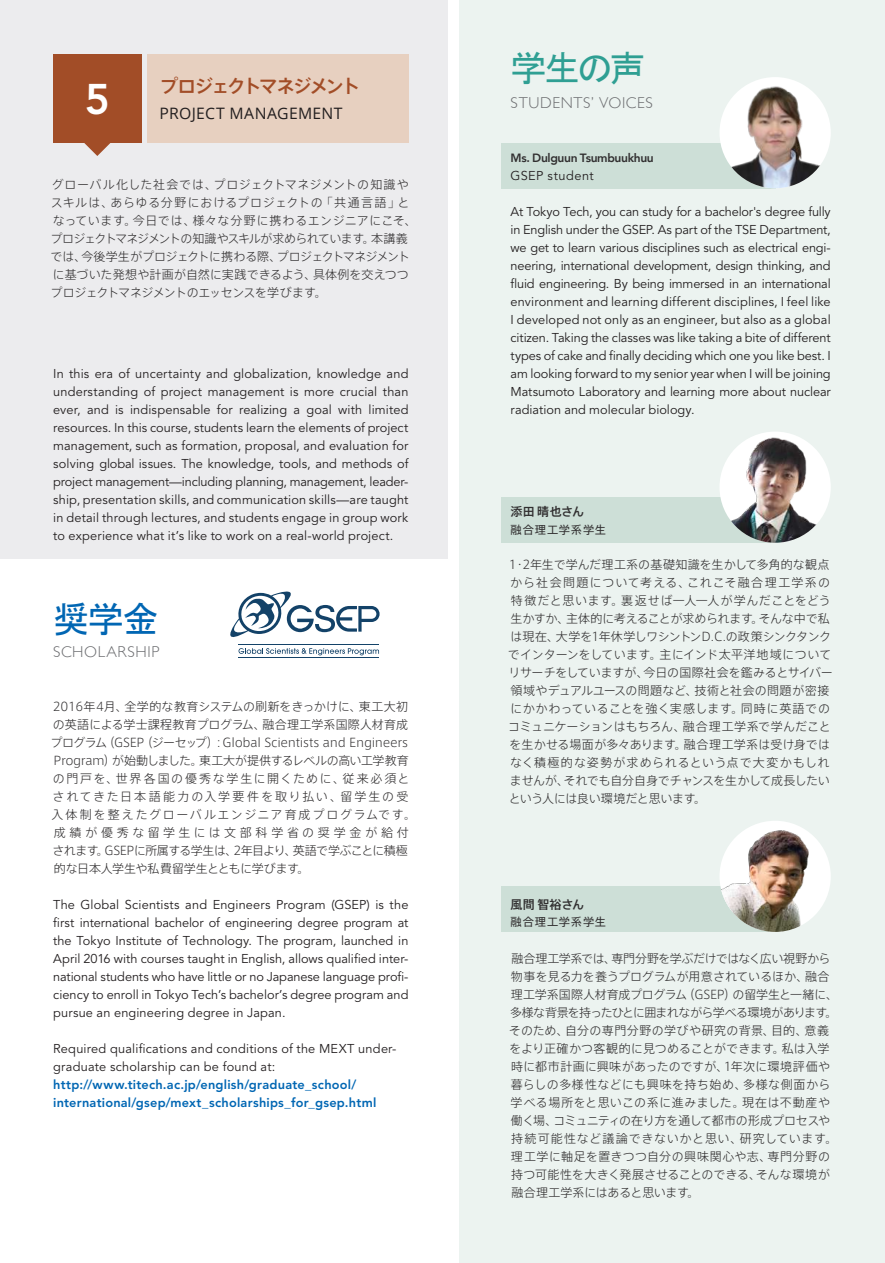
<style>
.page{position:relative;width:885px;height:1263px;background:#fff}
.page>*{position:absolute;margin:0;border:0;box-sizing:border-box;transform-origin:0 0}
.t1{font:800 42.6px "Avenir LT Std";color:#fff}
.t2{font:36px "MS Gothic";color:#2f9f93}
.t3{font:36px "MS Gothic";color:#0166b3}
.t4{font:500 18.75px "Axis Std";letter-spacing:-.125em;color:#a24d27}
.t5{font:300 15.75px "Gill Sans";letter-spacing:.04em;color:#6c6d70}
.t6{font:15.75px "Open Sans";letter-spacing:.02em;color:#231f20}
.t7{font:12.75px/18px "Avenir LT Std";letter-spacing:.01em;color:#231f20;text-align:justify}
.t8{font:800 12.75px/18px "Avenir LT Std";letter-spacing:.02em;color:#0166b3}
.t9{font:12.75px "Avenir LT Std";letter-spacing:.04em;color:#231f20}
.t10{font:300 12px/18px "Axis Std";letter-spacing:.005em;color:#312f30}
.t11{font:800 12px "Avenir";letter-spacing:-.03em;color:#312f30}
.t12{font:500 12px "Axis Std";color:#312f30}
.t13{font:11.25px "Axis Std";letter-spacing:.075em;color:#312f30}
</style>
<div class="page">
<div style="left:0;top:0;width:447px;height:558px;background:#ececee"></div>
<svg style="left:84px;top:142px;width:27px;height:14px"></svg>
<div style="left:53px;top:54px;width:88px;height:88px;background:#a24d27"></div>
<div style="left:147px;top:54px;width:261px;height:88px;background:#e7d0c0"></div>
<div style="left:459px;top:0;width:425px;height:1263px;background:#ecf3f0"></div>
<hr style="left:239px;top:657px;width:140px;height:1px;background:#134268">
<svg style="left:230px;top:591px;width:149px;height:64px"></svg>
<div style="left:501px;top:887px;width:274px;height:45px;background:#cddfd7"></div>
<img style="left:719px;top:821px;width:111px;height:111px;border-radius:56px">
<div style="left:501px;top:498px;width:274px;height:45px;background:#cddfd7"></div>
<img style="left:719px;top:432px;width:111px;height:111px;border-radius:56px">
<div style="left:501px;top:143px;width:274px;height:45px;background:#cddfd7"></div>
<img style="left:720px;top:83px;width:110px;height:105px">
<h1 class="t1" style="left:85px;top:74px;width:27px">5</h1>
<h3 class="t4" style="left:159px;top:71px;width:202px">プロジェクトマネジメント</h3>
<p class="t6" style="left:159px;top:103px;width:184px">PROJECT MANAGEMENT</p>
<p class="t10" style="left:50px;top:175px;width:368px">グローバル化した社会では、プロジェクトマネジメントの知識やスキルは、あらゆる分野におけるプロジェクトの「共通言語」となっています。今日では、様々な分野に携わるエンジニアにこそ、プロジェクトマネジメントの知識やスキルが求められています。本講義では、今後学生がプロジェクトに携わる際、プロジェクトマネジメントに基づいた発想や計画が自然に実践できるよう、具体例を交えつつプロジェクトマネジメントのエッセンスを学びます。</p>
<p class="t7" style="left:53px;top:365px;width:357px">In this era of uncertainty and globalization, knowledge and understanding of project management is more crucial than ever, and is indispensable for realizing a goal with limited resources. In this course, students learn the elements of project management, such as formation, proposal, and evaluation for solving global issues. The knowledge, tools, and methods of project management—including planning, management, leader&shy;ship, presentation skills, and communication skills—are taught in detail through lectures, and students engage in group work to experience what it’s like to work on a real-world project.</p>
<h2 class="t3" style="left:53px;top:601px;width:107px">奨学金</h2>
<p class="t5" style="left:53px;top:639px;width:108px">SCHOLARSHIP</p>
<p class="t10" style="left:50px;top:697px;width:367px">2016年4月、全学的な教育システムの刷新をきっかけに、東工大初の英語による学士課程教育プログラム、融合理工学系国際人材育成プログラム（GSEP（ジーセップ）：Global Scientists and Engineers Program）が始動しました。東工大が提供するレベルの高い工学教育の門戸を、世界各国の優秀な学生に開くために、従来必須とされてきた日本語能力の入学要件を取り払い、留学生の受入体制を整えたグローバルエンジニア育成プログラムです。成績が優秀な留学生には文部科学省の奨学金が給付されます。GSEPに所属する学生は、2年目より、英語で学ぶことに積極的な日本人学生や私費留学生とともに学びます。</p>
<p class="t7" style="left:53px;top:896px;width:357px">The Global Scientists and Engineers Program (GSEP) is the first international bachelor of engineering degree program at the Tokyo Institute of Technology. The program, launched in April 2016 with courses taught in English, allows qualified inter&shy;national students who have little or no Japanese language profi&shy;ciency to enroll in Tokyo Tech’s bachelor’s degree program and pursue an engineering degree in Japan.</p>
<p class="t7" style="left:53px;top:1040px;width:345px">Required qualifications and conditions of the MEXT under&shy;graduate scholarship can be found at:</p>
<p class="t8" style="left:53px;top:1076px;width:324px">http://www.titech.ac.jp/english/graduate_school/ international/gsep/mext_scholarships_for_gsep.html</p>
<h2 class="t2" style="left:510px;top:50px;width:136px">学生の声</h2>
<p class="t5" style="left:510px;top:90px;width:144px">STUDENTS’ VOICES</p>
<p class="t11" style="left:510px;top:148px;width:145px">Ms. Dulguun Tsumbuukhuu</p>
<p class="t9" style="left:510px;top:168px;width:85px">GSEP student</p>
<p class="t7" style="left:510px;top:203px;width:322px">At Tokyo Tech, you can study for a bachelor's degree fully in English under the GSEP. As part of the TSE Department, we get to learn various disciplines such as electrical engi&shy;neering, international development, design thinking, and fluid engineering. By being immersed in an international environment and learning different disciplines, I feel like I developed not only as an engineer, but also as a global citizen. Taking the classes was like taking a bite of different types of cake and finally deciding which one you like best. I am looking forward to my senior year when I will be joining Matsumoto Laboratory and learning more about nuclear radiation and molecular biology.</p>
<p class="t12" style="left:510px;top:502px;width:75px">添田 晴也さん</p>
<p class="t13" style="left:510px;top:521px;width:97px">融合理工学系学生</p>
<p class="t10" style="left:508px;top:555px;width:326px">1・2年生で学んだ理工系の基礎知識を生かして多角的な観点から社会問題について考える、これこそ融合理工学系の特徴だと思います。裏返せば一人一人が学んだことをどう生かすか、主体的に考えることが求められます。そんな中で私は現在、大学を1年休学しワシントンD.C.の政策シンクタンクでインターンをしています。主にインド太平洋地域についてリサーチをしていますが、今日の国際社会を鑑みるとサイバー領域やデュアルユースの問題など、技術と社会の問題が密接にかかわっていることを強く実感します。同時に英語でのコミュニケーションはもちろん、融合理工学系で学んだことを生かせる場面が多々あります。融合理工学系は受け身ではなく積極的な姿勢が求められるという点で大変かもしれませんが、それでも自分自身でチャンスを生かして成長したいという人には良い環境だと思います。</p>
<p class="t12" style="left:510px;top:895px;width:75px">風間 智裕さん</p>
<p class="t13" style="left:510px;top:913px;width:97px">融合理工学系学生</p>
<p class="t10" style="left:509px;top:949px;width:330px">融合理工学系では、専門分野を学ぶだけではなく広い視野から物事を見る力を養うプログラムが用意されているほか、融合理工学系国際人材育成プログラム（GSEP）の留学生と一緒に、多様な背景を持ったひとに囲まれながら学べる環境があります。そのため、自分の専門分野の学びや研究の背景、目的、意義をより正確かつ客観的に見つめることができます。私は入学時に都市計画に興味があったのですが、1年次に環境評価や暮らしの多様性などにも興味を持ち始め、多様な側面から学べる場所をと思いこの系に進みました。現在は不動産や働く場、コミュニティの在り方を通して都市の形成プロセスや持続可能性など議論できないかと思い、研究しています。理工学に軸足を置きつつ自分の興味関心や志、専門分野の持つ可能性を大きく発展させることのできる、そんな環境が融合理工学系にはあると思います。</p>
</div>
